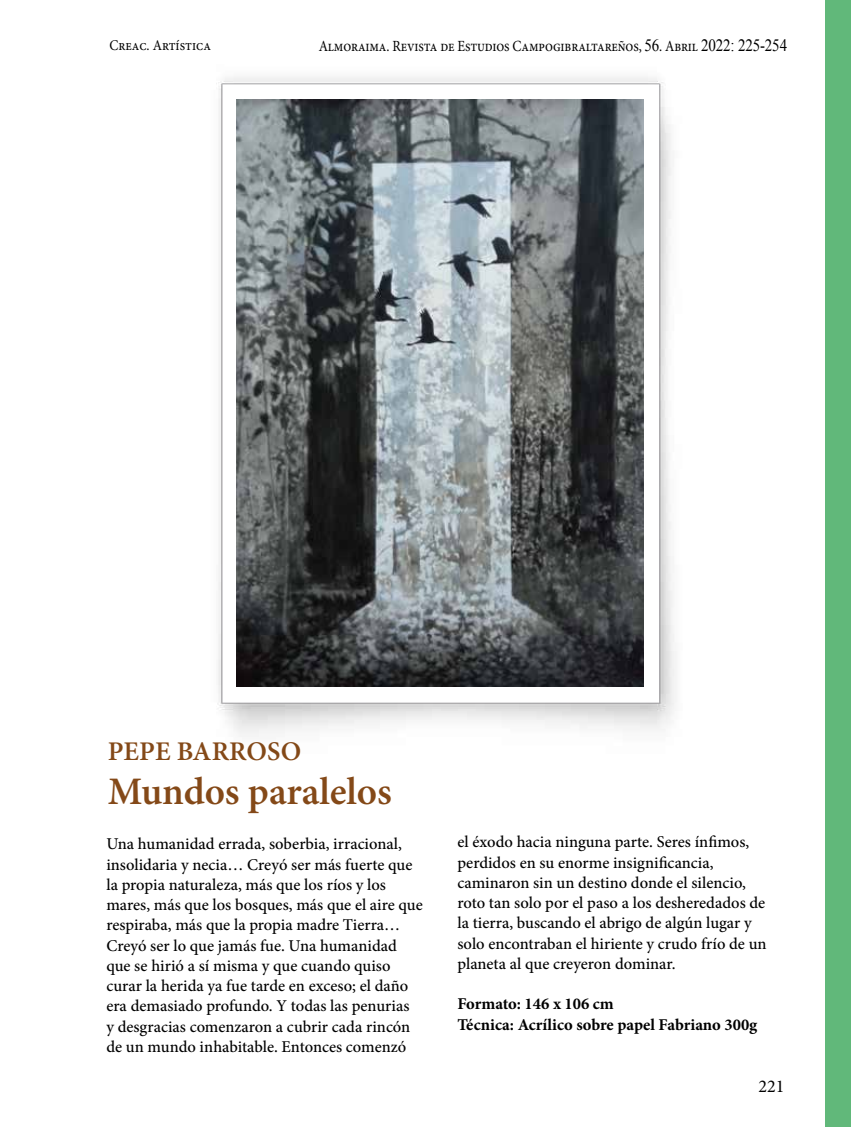
<style>
.page{position:relative;width:851px;height:1127px;background:#fff}
.page>*{position:absolute;margin:0;border:0;box-sizing:border-box;transform-origin:0 0}
.t1{font:600 39px "Minion Pro";letter-spacing:-.005em;color:#844918}
.t2{font:600 27px "Minion Pro";letter-spacing:.005em;color:#844918}
.t3{font:18px "Minion Pro";color:#000}
.t4{font:500 16.5px/20.2px "Minion Pro";color:#000}
.t5{font:700 16.5px/20.2px "Minion Pro";color:#000}
.t6{font:15.6px "Minion Pro";letter-spacing:-.01em;color:#000;scale:.87 1}
.t7{font:14.85px "Minion Pro";color:#000;scale:.91 1}
.s1{font-family:"Times New Roman";font-size:17.25px}
</style>
<div class="page">
<div style="left:825px;top:0;width:25px;height:1127px;background:#61b87a"></div>
<img style="left:216px;top:77px;width:460px;height:660px">
<img style="left:236px;top:99px;width:407px;height:588px">
<p class="t7" style="left:109px;top:36px;width:113px">Creac. Artística</p>
<p class="t6" style="left:318px;top:35px;width:540px">Almoraima. Revista de Estudios Campogibraltareños, <span class="s1">56</span>. Abril <span class="s1">2022: 225-254</span></p>
<h2 class="t2" style="left:108px;top:733px;width:195px">PEPE BARROSO</h2>
<h1 class="t1" style="left:108px;top:764px;width:285px">Mundos paralelos</h1>
<p class="t4" style="left:106px;top:834px;width:318px">Una humanidad errada, soberbia, irracional, insolidaria y necia… Creyó ser más fuerte que la propia naturaleza, más que los ríos y los mares, más que los bosques, más que el aire que respiraba, más que la propia madre Tierra… Creyó ser lo que jamás fue. Una humanidad que se hirió a sí misma y que cuando quiso curar la herida ya fue tarde en exceso; el daño era demasiado profundo. Y todas las penurias<br>y desgracias comenzaron a cubrir cada rincón de un mundo inhabitable. Entonces comenzó</p>
<p class="t4" style="left:457px;top:832px;width:311px">el éxodo hacia ninguna parte. Seres ínfimos, perdidos en su enorme insignificancia, caminaron sin un destino donde el silencio, roto tan solo por el paso a los desheredados de la tierra, buscando el abrigo de algún lugar y solo encontraban el hiriente y crudo frío de un planeta al que creyeron dominar.</p>
<p class="t5" style="left:457px;top:993px;width:301px">Formato: 146 x 106 cm<br>Técnica: Acrílico sobre papel Fabriano 300g</p>
<p class="t3" style="left:758px;top:1074px;width:27px">221</p>
</div>
